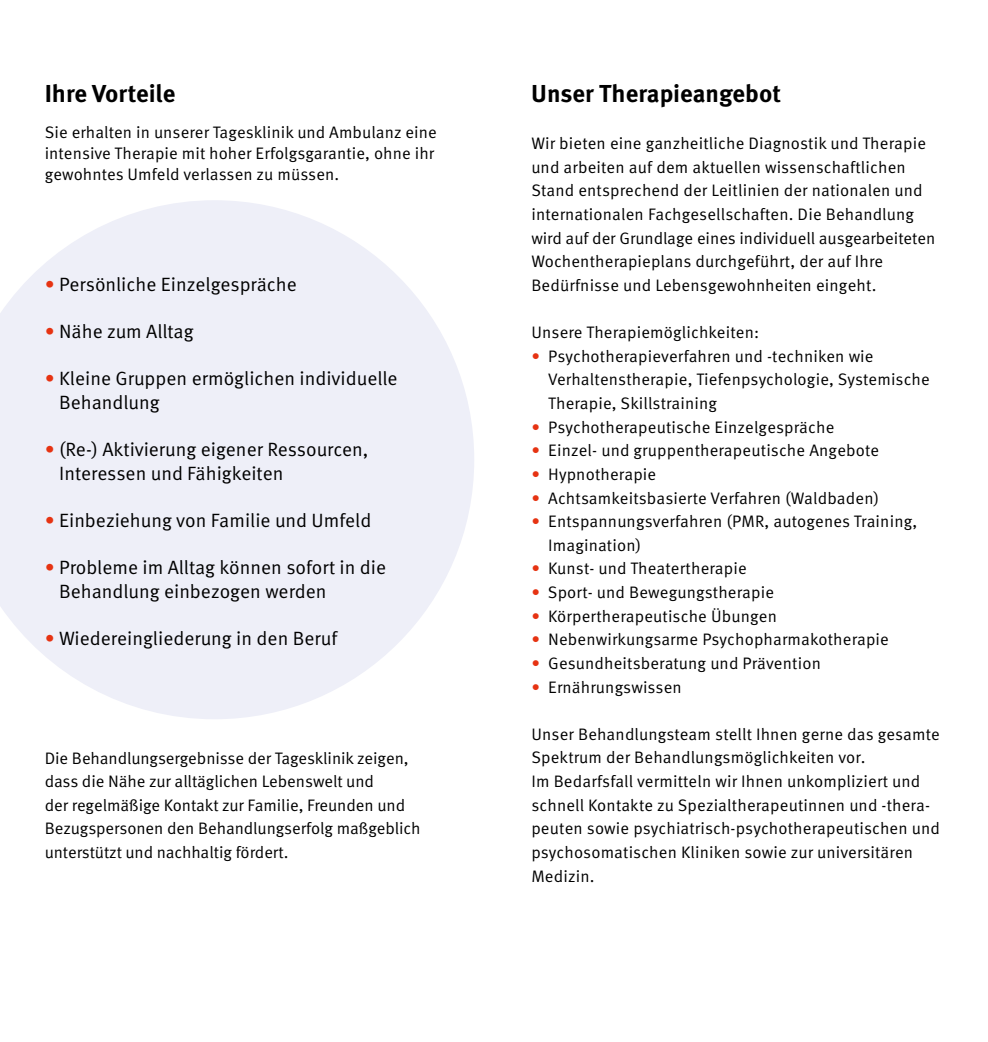
<style>
.page{position:relative;width:988px;height:1042px;background:#fff}
.page>*{position:absolute;margin:0;border:0;box-sizing:border-box;transform-origin:0 0}
.t1{font:700 24.5px "Meta Pro";color:#000}
.t2{font:19.25px/23.6px "Meta Pro Norm";color:#000}
.t3{font:16.62px/23.6px "Meta Pro Norm";letter-spacing:.005em;color:#000}
.s1{color:#e63312}
</style>
<div class="page">
<svg style="left:0;top:200px;width:474px;height:519px;fill:#eeeff8"></svg>
<h1 class="t1" style="left:45px;top:74px;width:132px">Ihre Vorteile</h1>
<p class="t3" style="left:45px;top:121px;width:393px;line-height:21px">Sie erhalten in unserer Tagesklinik und Ambulanz eine intensive Therapie mit hoher Erfolgsgarantie, ohne ihr gewohntes Umfeld verlassen zu müssen.</p>
<p class="t2" style="left:45px;top:271px;width:253px"><span class="s1">•</span> Persönliche Einzelgespräche</p>
<p class="t2" style="left:45px;top:318px;width:150px"><span class="s1">•</span> Nähe zum Alltag</p>
<p class="t2" style="left:59px;top:366px;width:340px;text-indent:-15px"><span class="s1">•</span> Kleine Gruppen ermöglichen individuelle<br>Behandlung</p>
<p class="t2" style="left:59px;top:436px;width:311px;text-indent:-15px"><span class="s1">•</span> (Re-) Aktivierung eigener Ressourcen,<br>Interessen und Fähigkeiten</p>
<p class="t2" style="left:45px;top:507px;width:328px"><span class="s1">•</span> Einbeziehung von Familie und Umfeld</p>
<p class="t2" style="left:59px;top:555px;width:328px;text-indent:-15px"><span class="s1">•</span> Probleme im Alltag können sofort in die<br>Behandlung einbezogen werden</p>
<p class="t2" style="left:45px;top:626px;width:294px"><span class="s1">•</span> Wiedereingliederung in den Beruf</p>
<p class="t3" style="left:45px;top:745px;width:377px">Die Behandlungsergebnisse der Tagesklinik zeigen, dass die Nähe zur alltäglichen Lebenswelt und<br>der regelmäßige Kontakt zur Familie, Freunden und Bezugspersonen den Behandlungserfolg maßgeblich unterstützt und nachhaltig fördert.</p>
<h1 class="t1" style="left:531px;top:74px;width:251px">Unser Therapieangebot</h1>
<p class="t3" style="left:531px;top:130px;width:405px">Wir bieten eine ganzheitliche Diagnostik und Therapie und arbeiten auf dem aktuellen wissenschaftlichen Stand entsprechend der Leitlinien der nationalen und internationalen Fachgesellschaften. Die Behandlung wird auf der Grundlage eines individuell ausgearbeiteten Wochentherapieplans durchgeführt, der auf Ihre Bedürfnisse und Lebensgewohnheiten eingeht.</p>
<p class="t3" style="left:531px;top:319px;width:229px">Unsere Therapiemöglichkeiten:</p>
<p class="t3" style="left:548px;top:343px;width:383px;text-indent:-17px"><span class="s1">•</span> Psychotherapieverfahren und -techniken wie<br>Verhaltenstherapie, Tiefenpsychologie, Systemische<br>Therapie, Skillstraining</p>
<p class="t3" style="left:531px;top:414px;width:304px"><span class="s1">•</span> Psychotherapeutische Einzelgespräche</p>
<p class="t3" style="left:531px;top:438px;width:349px"><span class="s1">•</span> Einzel- und gruppentherapeutische Angebote</p>
<p class="t3" style="left:531px;top:461px;width:126px"><span class="s1">•</span> Hypnotherapie</p>
<p class="t3" style="left:531px;top:485px;width:349px"><span class="s1">•</span> Achtsamkeitsbasierte Verfahren (Waldbaden)</p>
<p class="t3" style="left:548px;top:508px;width:370px;text-indent:-17px"><span class="s1">•</span> Entspannungsverfahren (PMR, autogenes Training,<br>Imagination)</p>
<p class="t3" style="left:531px;top:556px;width:217px"><span class="s1">•</span> Kunst- und Theatertherapie</p>
<p class="t3" style="left:531px;top:579px;width:244px"><span class="s1">•</span> Sport- und Bewegungstherapie</p>
<p class="t3" style="left:531px;top:603px;width:247px"><span class="s1">•</span> Körpertherapeutische Übungen</p>
<p class="t3" style="left:531px;top:627px;width:359px"><span class="s1">•</span> Nebenwirkungsarme Psychopharmakotherapie</p>
<p class="t3" style="left:531px;top:650px;width:291px"><span class="s1">•</span> Gesundheitsberatung und Prävention</p>
<p class="t3" style="left:531px;top:674px;width:152px"><span class="s1">•</span> Ernährungswissen</p>
<p class="t3" style="left:531px;top:721px;width:410px">Unser Behandlungsteam stellt Ihnen gerne das gesamte Spektrum der Behandlungsmöglichkeiten vor.<br>Im Bedarfsfall vermitteln wir Ihnen unkompliziert und schnell Kontakte zu Spezialtherapeutinnen und -thera&shy;peuten sowie psychiatrisch-psychotherapeutischen und psychosomatischen Kliniken sowie zur universitären Medizin.</p>
</div>
